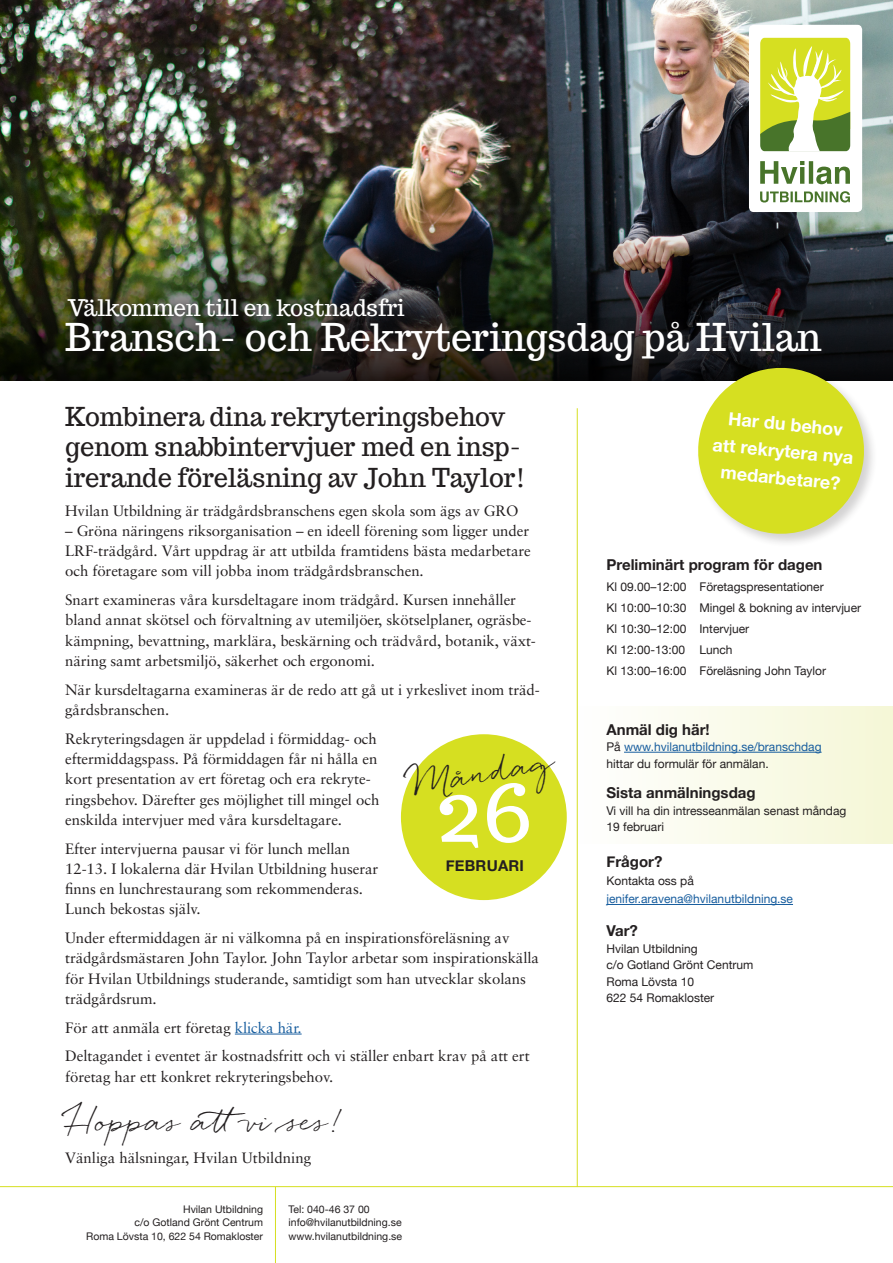
<style>
.page{position:relative;width:893px;height:1263px;background:#fff}
.page>*{position:absolute;margin:0;border:0;box-sizing:border-box;transform-origin:0 0}
.t1{font:87px "Trocchi";color:#fff}
.t2{font:37.5px "Trocchi";color:#fff}
._01_Brödtext{font:30px "Quickpen";color:#231f20}
.t3{font:25.5px/30.6px "Trocchi";color:#231f20}
.t4{font:22.5px "Trocchi";color:#fff}
.Faktatext{font:700 18px/27px "Helvetica Neue";color:#fff;text-align:center}
._01_Brödtext-2{font:15px/20.2px "Sabon";letter-spacing:-.005em;color:#231f20}
._01_Brödtext-3{font:700 15px "Helvetica Neue";color:#231f20}
._01_Brödtext-4{font:12px/21px "Helvetica Neue";color:#231f20}
._01_Brödtext-5{font:12px/18px "Helvetica Neue";color:#175d9e}
.Faktatext-2{font:10.5px "Helvetica Neue";color:#231f20}
.s1{color:#175d9e}
.s2{color:#231f20}
</style>
<div class="page">
<img style="left:0;top:0;width:893px;height:222px">
<img style="left:0;top:222px;width:893px;height:159px">
<div style="left:577px;top:706px;width:316px;height:138px;background:linear-gradient(to right,#fefefe,#f5f7d6)"></div>
<hr style="left:235px;top:1034px;width:67px;height:1px;background:#175d9e">
<div style="left:749px;top:25px;width:113px;height:187px;background:#fff;border-radius:5px"></div>
<svg style="left:760px;top:161px;width:90px;height:23px"></svg>
<svg style="left:760px;top:191px;width:90px;height:11px"></svg>
<svg style="left:760px;top:38px;width:90px;height:114px"></svg>
<hr style="left:275px;top:1187px;width:1px;height:76px;background:#d6df21">
<hr style="left:0;top:1186px;width:893px;height:1px;background:#d6df21">
<hr style="left:624px;top:752px;width:198px;height:1px;background:#175d9e">
<hr style="left:606px;top:904px;width:187px;height:1px;background:#175d9e">
<hr style="left:577px;top:408px;width:1px;height:779px;background:#d6df21">
<div style="left:696px;top:366px;width:182px;height:182px;background:#231f20;opacity:.2"></div>
<svg style="left:694px;top:364px;width:174px;height:174px"></svg>
<div style="left:401px;top:734px;width:166px;height:166px;background:#d6df21;border-radius:50%"></div>
<div style="left:59px;top:316px;width:770px;height:54px;background:#231f20;opacity:.75"></div>
<div style="left:61px;top:291px;width:351px;height:34px;background:#231f20;opacity:.75"></div>
<p class="t4" style="left:68px;top:293px;width:338px">Välkommen till en kostnadsfri</p>
<p class="t2" style="left:65px;top:313px;width:758px">Bransch- och Rekryteringsdag på Hvilan</p>
<p class="t3" style="left:65px;top:401px;width:457px">Kombinera dina rekryteringsbehov genom snabbintervjuer med en insp-</p>
<p class="t3" style="left:65px;top:462px;width:462px">irerande föreläsning av John Taylor!</p>
<p class="_01_Brödtext-2" style="left:65px;top:500px;width:455px">Hvilan Utbildning är trädgårdsbranschens egen skola som ägs av GRO</p>
<p class="_01_Brödtext-2" style="left:65px;top:520px;width:467px;text-align:justify">– Gröna näringens riksorganisation – en ideell förening som ligger under LRF-trädgård. Vårt uppdrag är att utbilda framtidens bästa medarbetare och företagare som vill jobba inom trädgårdsbranschen.</p>
<p class="_01_Brödtext-2" style="left:65px;top:590px;width:472px">Snart examineras våra kursdeltagare inom trädgård. Kursen innehåller bland annat skötsel och förvaltning av utemiljöer, skötselplaner, ogräsbe&shy;kämpning, bevattning, marklära, beskärning och trädvård, botanik, växt&shy;näring samt arbetsmiljö, säkerhet och ergonomi.</p>
<p class="_01_Brödtext-2" style="left:65px;top:679px;width:476px">När kursdeltagarna examineras är de redo att gå ut i yrkeslivet inom träd&shy;gårdsbranschen.</p>
<p class="_01_Brödtext-2" style="left:65px;top:728px;width:316px">Rekryteringsdagen är uppdelad i förmiddag- och eftermiddagspass. På förmiddagen får ni hålla en kort presentation av ert företag och era rekryte&shy;ringsbehov. Därefter ges möjlighet till mingel och enskilda intervjuer med våra kursdeltagare.</p>
<p class="_01_Brödtext-2" style="left:65px;top:838px;width:315px">Efter intervjuerna pausar vi för lunch mellan 12-13. I lokalerna där Hvilan Utbildning huserar finns en lunchrestaurang som rekommenderas.<br>Lunch bekostas själv.</p>
<p class="_01_Brödtext-2" style="left:65px;top:927px;width:475px">Under eftermiddagen är ni välkomna på en inspirationsföreläsning av trädgårdsmästaren John Taylor. John Taylor arbetar som inspirationskälla för Hvilan Utbildnings studerande, samtidigt som han utvecklar skolans trädgårdsrum.</p>
<p class="_01_Brödtext-2" style="left:65px;top:1017px;width:238px">För att anmäla ert företag <span class="s1">klicka här.</span></p>
<p class="_01_Brödtext-2" style="left:65px;top:1046px;width:466px">Deltagandet i eventet är kostnadsfritt och vi ställer enbart krav på att ert företag har ett konkret rekryteringsbehov.</p>
<p class="_01_Brödtext" style="left:65px;top:1103px;width:279px">Hoppas attvi ses!</p>
<p class="_01_Brödtext-2" style="left:65px;top:1147px;width:247px">Vänliga hälsningar, Hvilan Utbildning</p>
<p class="Faktatext-2" style="left:183px;top:1201px;width:81px">Hvilan Utbildning</p>
<p class="Faktatext-2" style="left:135px;top:1215px;width:130px">c/o Gotland Grönt Centrum</p>
<p class="Faktatext-2" style="left:86px;top:1228px;width:178px">Roma Lövsta 10, 622 54 Romakloster</p>
<p class="_01_Brödtext" style="left:410px;top:767px;width:145px;rotate:-10deg">Måndag</p>
<p class="t1" style="left:436px;top:753px;width:99px">26</p>
<p class="_01_Brödtext-3" style="left:446px;top:853px;width:80px">FEBRUARI</p>
<p class="Faktatext-2" style="left:289px;top:1201px;width:83px">Tel: 040-46 37 00</p>
<p class="Faktatext-2" style="left:289px;top:1215px;width:115px">info@hvilanutbildning.se</p>
<p class="Faktatext-2" style="left:289px;top:1228px;width:115px">www.hvilanutbildning.se</p>
<p class="Faktatext" style="left:716px;top:405px;width:143px;rotate:5deg">Har du behov att rekrytera nya medarbetare?</p>
<p class="_01_Brödtext-3" style="left:606px;top:553px;width:218px">Preliminärt program för dagen</p>
<p class="_01_Brödtext-4" style="left:606px;top:577px;width:219px">Kl 09.00–12:00 Företagspresentationer</p>
<p class="_01_Brödtext-4" style="left:606px;top:598px;width:256px">Kl 10:00–10:30 Mingel &amp; bokning av intervjuer</p>
<p class="_01_Brödtext-4" style="left:606px;top:619px;width:144px">Kl 10:30–12:00 Intervjuer</p>
<p class="_01_Brödtext-4" style="left:606px;top:640px;width:221px">Kl 12:00-13:00 Lunch<br>Kl 13:00–16:00 Föreläsning John Taylor</p>
<p class="_01_Brödtext-3" style="left:606px;top:717px;width:105px">Anmäl dig här!</p>
<p class="_01_Brödtext-5" style="left:606px;top:738px;width:217px"><span class="s2">På</span> www.hvilanutbildning.se/branschdag</p>
<p class="_01_Brödtext-4" style="left:606px;top:753px;width:164px">hittar du formulär för anmälan.</p>
<p class="_01_Brödtext-3" style="left:606px;top:781px;width:151px">Sista anmälningsdag</p>
<p class="_01_Brödtext-4" style="left:606px;top:803px;width:241px;line-height:16.5px">Vi vill ha din intresseanmälan senast måndag<br>19 februari</p>
<p class="_01_Brödtext-3" style="left:606px;top:850px;width:57px">Frågor?</p>
<p class="_01_Brödtext-5" style="left:606px;top:873px;width:188px"><span class="s2">Kontakta oss på </span>jenifer.aravena@hvilanutbildning.se</p>
<p class="_01_Brödtext-3" style="left:606px;top:919px;width:33px">Var?</p>
<p class="_01_Brödtext-4" style="left:606px;top:939px;width:93px">Hvilan Utbildning</p>
<p class="_01_Brödtext-4" style="left:606px;top:955px;width:148px">c/o Gotland Grönt Centrum</p>
<p class="_01_Brödtext-4" style="left:606px;top:972px;width:89px">Roma Lövsta 10</p>
<p class="_01_Brödtext-4" style="left:606px;top:988px;width:109px">622 54 Romakloster</p>
</div>
